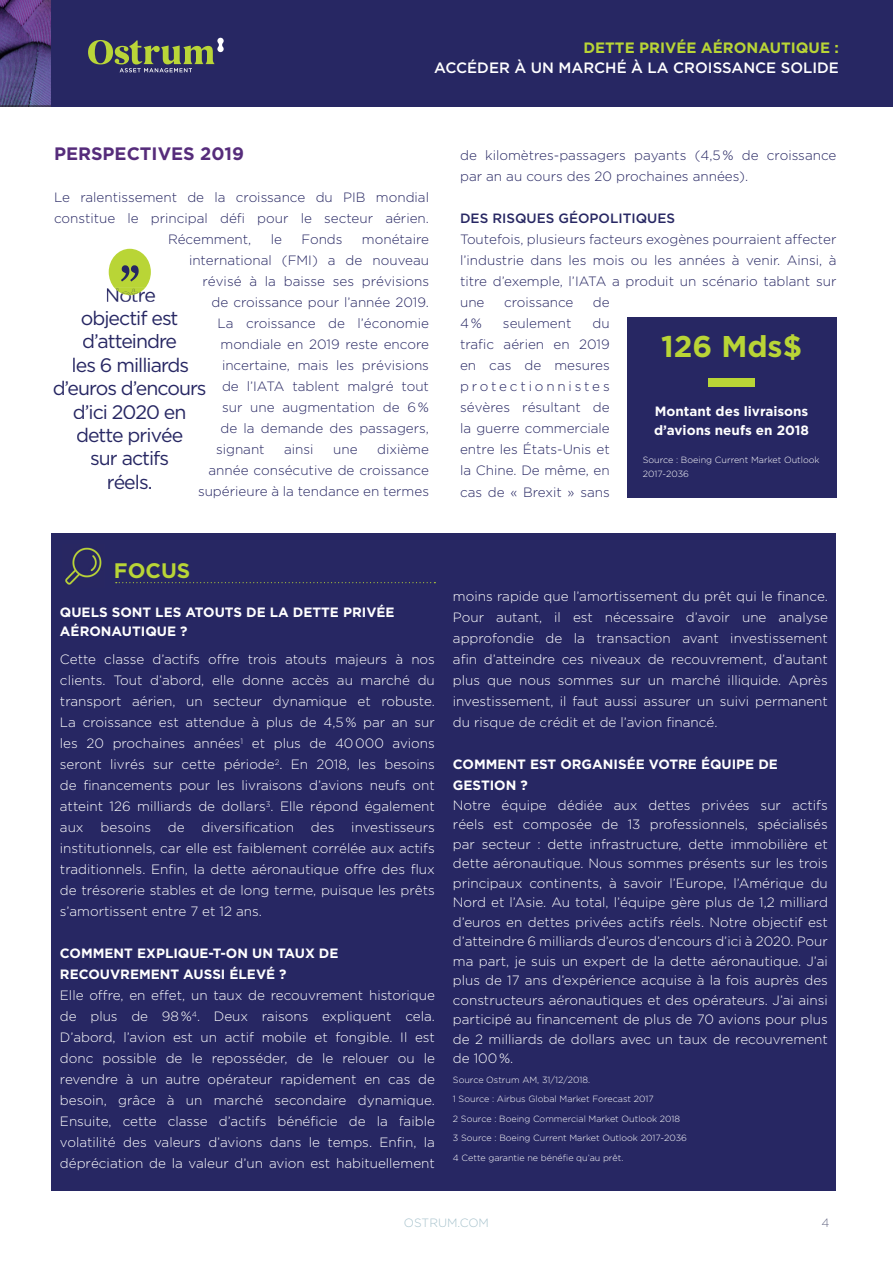
<style>
.page{position:relative;width:893px;height:1263px;background:#fff}
.page>*{position:absolute;margin:0;border:0;box-sizing:border-box;transform-origin:0 0}
.t1{font:700 30px "Gotham";color:#b9d536}
.t2{font:700 21px "Gotham";color:#b9d536}
.t3{font:19.5px/23.4px "Gotham";letter-spacing:-.05em;color:#272763;text-align:center}
.t4{font:700 18px "Gotham";color:#562c7b}
.t5{font:500 15px "Gotham";color:#fff}
.t6{font:700 15px "Gotham";color:#b9d536}
.t7{font:300 13.5px/21px "Gotham";color:#fff;text-align:justify}
.t8{font:300 13.5px/21px "Gotham";color:#272763;text-align:justify}
.t9{font:700 13.5px/19.5px "Gotham";color:#fff}
.t10{font:500 13.5px "Gotham";color:#272763}
.t11{font:300 12px "Gotham";color:#a7c2cc}
.t12{font:300 12px "Gotham";color:#6b6e89}
.t13{font:300 9px/19.5px "Gotham";color:#fff}
</style>
<div class="page">
<div style="left:51px;top:0;width:842px;height:106px;background:#272763"></div>
<svg style="left:0;top:0;width:224px;height:106px"></svg>
<div style="left:51px;top:533px;width:785px;height:658px;background:#272763"></div>
<svg style="left:116px;top:582px;width:319px;height:1px"></svg>
<img style="left:65px;top:547px;width:37px;height:38px">
<div style="left:627px;top:317px;width:209px;height:180px;background:#272763"></div>
<div style="left:708px;top:378px;width:47px;height:9px;background:#b9d536"></div>
<svg style="left:109px;top:249px;width:42px;height:46px"></svg>
<p class="t6" style="left:583px;top:39px;width:257px">DETTE PRIVÉE AÉRONAUTIQUE :</p>
<p class="t5" style="left:434px;top:59px;width:406px">ACCÉDER À UN MARCHÉ À LA CROISSANCE SOLIDE</p>
<h3 class="t4" style="left:54px;top:143px;width:191px">PERSPECTIVES 2019</h3>
<p class="t8" style="left:54px;top:187px;width:377px">Le ralentissement de la croissance du PIB mondial</p>
<p class="t8" style="left:54px;top:208px;width:376px">constitue le principal défi pour le secteur aérien.</p>
<p class="t8" style="left:168px;top:229px;width:85px">Récemment,</p>
<p class="t8" style="left:271px;top:229px;width:13px">le</p>
<p class="t8" style="left:301px;top:229px;width:43px">Fonds</p>
<p class="t8" style="left:362px;top:229px;width:69px">monétaire</p>
<p class="t8" style="left:189px;top:250px;width:242px">international (FMI) a de nouveau</p>
<p class="t8" style="left:202px;top:271px;width:228px">révisé à la baisse ses prévisions</p>
<p class="t8" style="left:212px;top:292px;width:219px">de croissance pour l’année 2019.</p>
<p class="t8" style="left:217px;top:313px;width:213px">La croissance de l’économie</p>
<p class="t8" style="left:220px;top:334px;width:210px">mondiale en 2019 reste encore</p>
<p class="t8" style="left:222px;top:355px;width:208px">incertaine, mais les prévisions</p>
<p class="t8" style="left:222px;top:376px;width:208px">de l’IATA tablent malgré tout</p>
<p class="t8" style="left:222px;top:397px;width:208px">sur une augmentation de 6 %</p>
<p class="t8" style="left:220px;top:418px;width:210px">de la demande des passagers,</p>
<p class="t8" style="left:216px;top:439px;width:50px">signant</p>
<p class="t8" style="left:284px;top:439px;width:31px">ainsi</p>
<p class="t8" style="left:333px;top:439px;width:26px">une</p>
<h3 class="t3" style="left:53px;top:283px;width:156px">Notre<br>objectif est d’atteindre<br>les 6 milliards d’euros d’encours d’ici 2020 en dette privée<br>sur actifs<br>réels.</h3>
<p class="t8" style="left:198px;top:439px;width:233px;text-align:right">dixième<br>année consécutive de croissance supérieure à la tendance en termes</p>
<p class="t8" style="left:460px;top:145px;width:378px">de kilomètres-passagers payants (4,5 % de croissance par an au cours des 20 prochaines années).</p>
<p class="t10" style="left:460px;top:211px;width:217px">DES RISQUES GÉOPOLITIQUES</p>
<p class="t8" style="left:460px;top:229px;width:378px">Toutefois, plusieurs facteurs exogènes pourraient affecter l’industrie dans les mois ou les années à venir. Ainsi, à titre d’exemple, l’IATA a produit un scénario tablant sur une</p>
<p class="t8" style="left:504px;top:292px;width:71px">croissance</p>
<p class="t8" style="left:593px;top:292px;width:18px">de</p>
<p class="t8" style="left:460px;top:313px;width:151px;text-indent:132px">du trafic aérien en 2019 en cas de mesures protectionnistes sévères résultant de la guerre commerciale entre les États-Unis et la Chine. De même, en cas de « Brexit » sans</p>
<p class="t8" style="left:460px;top:313px;width:23px">4 %</p>
<p class="t8" style="left:503px;top:313px;width:70px">seulement</p>
<h1 class="t1" style="left:661px;top:329px;width:142px">126 Mds$</h1>
<p class="t9" style="left:654px;top:401px;width:157px">Montant des livraisons d’avions neufs en 2018</p>
<p class="t13" style="left:643px;top:453px;width:178px;line-height:13.5px">Source : Boeing Current Market Outlook<br>2017-2036</p>
<h2 class="t2" style="left:114px;top:558px;width:78px">FOCUS</h2>
<p class="t9" style="left:60px;top:602px;width:336px">QUELS SONT LES ATOUTS DE LA DETTE PRIVÉE<br>AÉRONAUTIQUE ?</p>
<p class="t7" style="left:60px;top:649px;width:376px">Cette classe d’actifs offre trois atouts majeurs à nos clients. Tout d’abord, elle donne accès au marché du transport aérien, un secteur dynamique et robuste.<br>La croissance est attendue à plus de 4,5 % par an sur les 20 prochaines années<sup>1</sup> et plus de 40 000 avions seront livrés sur cette période<sup>2</sup>. En 2018, les besoins de financements pour les livraisons d’avions neufs ont atteint 126 milliards de dollars<sup>3</sup>. Elle répond également aux</p>
<p class="t7" style="left:101px;top:817px;width:52px">besoins</p>
<p class="t7" style="left:168px;top:817px;width:18px">de</p>
<p class="t7" style="left:202px;top:817px;width:94px">diversification</p>
<p class="t7" style="left:311px;top:817px;width:25px">des</p>
<p class="t7" style="left:60px;top:817px;width:376px;text-indent:291px">investisseurs institutionnels, car elle est faiblement corrélée aux actifs traditionnels. Enfin, la dette aéronautique offre des flux de trésorerie stables et de long terme, puisque les prêts s’amortissent entre 7 et 12 ans.</p>
<p class="t9" style="left:60px;top:943px;width:280px;line-height:21px">COMMENT EXPLIQUE-T-ON UN TAUX DE<br>RECOUVREMENT AUSSI ÉLEVÉ ?</p>
<p class="t7" style="left:60px;top:985px;width:376px">Elle offre, en effet, un taux de recouvrement historique de plus de 98 %<sup>4</sup>. Deux raisons expliquent cela.<br>D’abord, l’avion est un actif mobile et fongible. Il est donc possible de le reposséder, de le relouer ou le revendre à un autre opérateur rapidement en cas de besoin, grâce à un marché secondaire dynamique.<br>Ensuite, cette classe d’actifs bénéficie de la faible volatilité des valeurs d’avions dans le temps. Enfin, la dépréciation de la valeur d’un avion est habituellement</p>
<p class="t7" style="left:453px;top:586px;width:376px">moins rapide que l’amortissement du prêt qui le finance.<br>Pour autant, il est nécessaire d’avoir une analyse approfondie de la transaction avant investissement afin d’atteindre ces niveaux de recouvrement, d’autant plus que nous sommes sur un marché illiquide. Après investissement, il faut aussi assurer un suivi permanent du risque de crédit et de l’avion financé.</p>
<p class="t9" style="left:453px;top:754px;width:327px;line-height:21px">COMMENT EST ORGANISÉE VOTRE ÉQUIPE DE<br>GESTION ?</p>
<p class="t7" style="left:453px;top:795px;width:376px;line-height:19.5px">Notre équipe dédiée aux dettes privées sur actifs réels est composée de 13 professionnels, spécialisés par secteur : dette infrastructure, dette immobilière et dette aéronautique. Nous sommes présents sur les trois principaux continents, à savoir l’Europe, l’Amérique du Nord et l’Asie. Au total, l’équipe gère plus de 1,2 milliard d’euros en dettes privées actifs réels. Notre objectif est d’atteindre 6 milliards d’euros d’encours d’ici à 2020. Pour ma part, je suis un expert de la dette aéronautique. J’ai plus de 17 ans d’expérience acquise à la fois auprès des constructeurs aéronautiques et des opérateurs. J’ai ainsi participé au financement de plus de 70 avions pour plus de 2 milliards de dollars avec un taux de recouvrement de 100 %.</p>
<p class="t13" style="left:453px;top:1070px;width:235px">Source Ostrum AM, 31/12/2018.<br>1 Source : Airbus Global Market Forecast 2017<br>2 Source : Boeing Commercial Market Outlook 2018<br>3 Source : Boeing Current Market Outlook 2017-2036<br>4 Cette garantie ne bénéfie qu’au prêt.</p>
<p class="t11" style="left:404px;top:1216px;width:87px">OSTRUM.COM</p>
<p class="t12" style="left:822px;top:1216px;width:9px">4</p>
</div>
